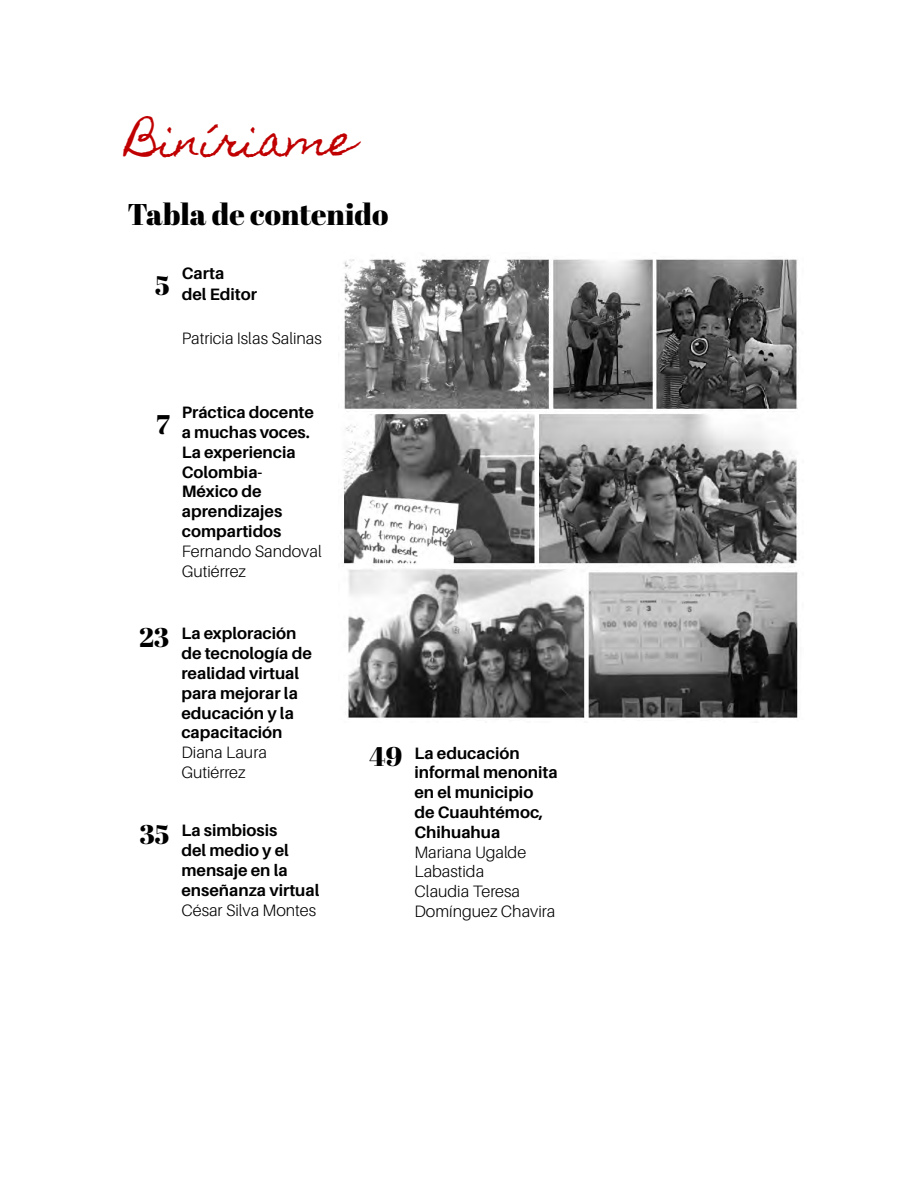
<style>
.page{position:relative;width:918px;height:1188px;background:#fff}
.page>*{position:absolute;margin:0;border:0;box-sizing:border-box;transform-origin:0 0}
.t1{font:42px "Homemade Apple";color:#c00000}
.t2{font:30px "Abril Fatface";color:#000}
.t3{font:27px "Abril Fatface";color:#000}
.t4{font:700 16.5px/19.8px "Aileron";color:#000}
.t5{font:300 16.5px/19.8px "Aileron";color:#000}
.s1{font-family:"Abril Fatface";font-weight:400;font-size:27px}
</style>
<div class="page">
<img style="left:343px;top:257px;width:455px;height:461px">
<h1 class="t1" style="left:128px;top:116px;width:229px">Biníriame</h1>
<h2 class="t2" style="left:128px;top:193px;width:262px">Tabla de contenido</h2>
<h3 class="t3" style="left:155px;top:267px;width:16px">5</h3>
<p class="t4" style="left:182px;top:263px;width:77px;line-height:21px">Carta<br>del Editor</p>
<p class="t5" style="left:182px;top:328px;width:142px">Patricia Islas Salinas</p>
<h3 class="t3" style="left:156px;top:405px;width:15px">7</h3>
<p class="t4" style="left:182px;top:403px;width:134px">Práctica docente a muchas voces.<br>La experiencia<br>Colombia-<br>México de aprendizajes compartidos</p>
<p class="t5" style="left:182px;top:541px;width:141px">Fernando Sandoval<br>Gutiérrez</p>
<p class="t4" style="left:181px;top:624px;width:132px;text-indent:-42px"><span class="s1">23</span> La exploración de tecnología de realidad virtual para mejorar la educación y la capacitación</p>
<p class="t5" style="left:181px;top:743px;width:87px">Diana Laura<br>Gutiérrez</p>
<p class="t4" style="left:181px;top:821px;width:139px;text-indent:-42px"><span class="s1">35</span> La simbiosis<br>del medio y el mensaje en la enseñanza virtual</p>
<p class="t5" style="left:181px;top:900px;width:136px">César Silva Montes</p>
<p class="t4" style="left:414px;top:743px;width:145px;text-indent:-45px"><span class="s1">49</span> La educación informal menonita en el municipio<br>de Cuauhtémoc,<br>Chihuahua</p>
<p class="t5" style="left:414px;top:842px;width:143px">Mariana Ugalde<br>Labastida<br>Claudia Teresa<br>Domínguez Chavira</p>
</div>
